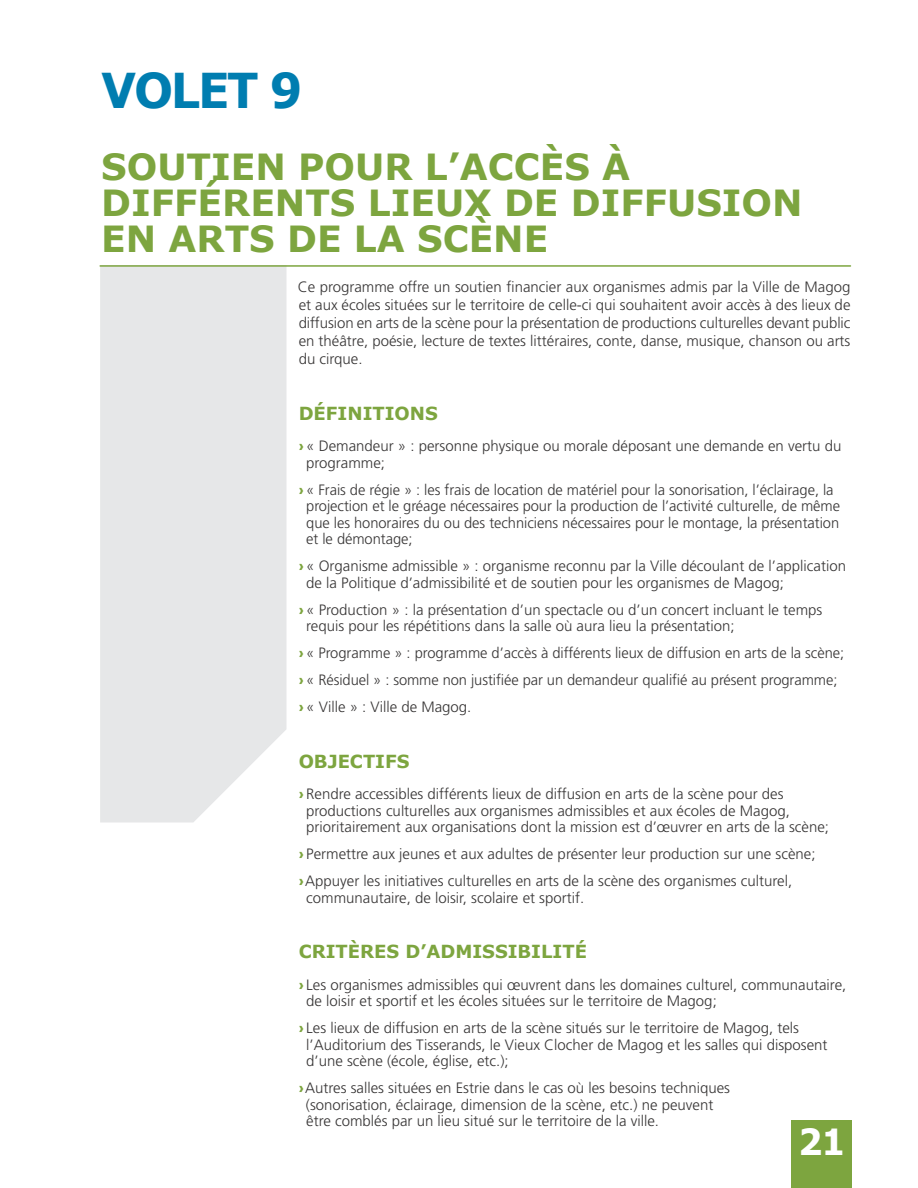
<style>
.page{position:relative;width:918px;height:1188px;background:#fff}
.page>*{position:absolute;margin:0;border:0;box-sizing:border-box;transform-origin:0 0}
.t1{font:700 48px "Verdana";letter-spacing:-.05em;color:#007db0;scale:.96 1}
.t2{font:700 36px "Verdana";color:#7da53f}
.t3{font:700 36px "Verdana";color:#fff;scale:.96 1}
.t4{font:700 18px "Verdana";color:#7da53f}
.t5{font:300 15px "Frutiger LT Std";color:#373535}
.s1{font-weight:900;color:#7da53f}
</style>
<div class="page">
<div style="left:100px;top:267px;width:187px;height:556px;background:#e6e7e8"></div>
<div style="left:792px;top:1121px;width:60px;height:67px;background:#7da53f"></div>
<hr style="left:100px;top:265px;width:750px;height:2px;background:#7da53f">
<p class="t1" style="left:101px;top:71px;width:211px">VOLET 9</p>
<p class="t2" style="left:101px;top:152px;width:531px">SOUTIEN POUR L’ACCÈS À</p>
<p class="t2" style="left:101px;top:188px;width:703px">DIFFÉRENTS LIEUX DE DIFFUSION</p>
<p class="t2" style="left:101px;top:224px;width:449px">EN ARTS DE LA SCÈNE</p>
<p class="t5" style="left:298px;top:281px;width:554px">Ce programme offre un soutien financier aux organismes admis par la Ville de Magog</p>
<p class="t5" style="left:299px;top:299px;width:553px">et aux écoles situées sur le territoire de celle-ci qui souhaitent avoir accès à des lieux de</p>
<p class="t5" style="left:299px;top:317px;width:553px">diffusion en arts de la scène pour la présentation de productions culturelles devant public</p>
<p class="t5" style="left:299px;top:335px;width:553px">en théâtre, poésie, lecture de textes littéraires, conte, danse, musique, chanson ou arts</p>
<p class="t5" style="left:299px;top:353px;width:65px">du cirque.</p>
<p class="t4" style="left:299px;top:406px;width:141px">DÉFINITIONS</p>
<p class="t5" style="left:299px;top:440px;width:544px"><span class="s1">›</span> « Demandeur » : personne physique ou morale déposant une demande en vertu du</p>
<p class="t5" style="left:306px;top:456px;width:80px">programme;</p>
<p class="t5" style="left:299px;top:483px;width:536px"><span class="s1">›</span> « Frais de régie » : les frais de location de matériel pour la sonorisation, l’éclairage, la</p>
<p class="t5" style="left:306px;top:500px;width:535px">projection et le gréage nécessaires pour la production de l’activité culturelle, de même</p>
<p class="t5" style="left:306px;top:516px;width:534px">que les honoraires du ou des techniciens nécessaires pour le montage, la présentation</p>
<p class="t5" style="left:306px;top:533px;width:108px">et le démontage;</p>
<p class="t5" style="left:299px;top:560px;width:549px"><span class="s1">›</span> « Organisme admissible » : organisme reconnu par la Ville découlant de l’application</p>
<p class="t5" style="left:306px;top:576px;width:479px">de la Politique d’admissibilité et de soutien pour les organismes de Magog;</p>
<p class="t5" style="left:299px;top:603px;width:525px"><span class="s1">›</span> « Production » : la présentation d’un spectacle ou d’un concert incluant le temps</p>
<p class="t5" style="left:306px;top:620px;width:430px">requis pour les répétitions dans la salle où aura lieu la présentation;</p>
<p class="t5" style="left:299px;top:647px;width:547px"><span class="s1">›</span> « Programme » : programme d’accès à différents lieux de diffusion en arts de la scène;</p>
<p class="t5" style="left:299px;top:674px;width:540px"><span class="s1">›</span> « Résiduel » : somme non justifiée par un demandeur qualifié au présent programme;</p>
<p class="t5" style="left:299px;top:701px;width:174px"><span class="s1">›</span> « Ville » : Ville de Magog.</p>
<p class="t4" style="left:299px;top:754px;width:112px">OBJECTIFS</p>
<p class="t5" style="left:299px;top:788px;width:486px"><span class="s1">›</span> Rendre accessibles différents lieux de diffusion en arts de la scène pour des</p>
<p class="t5" style="left:306px;top:804px;width:485px">productions culturelles aux organismes admissibles et aux écoles de Magog,</p>
<p class="t5" style="left:306px;top:821px;width:524px">prioritairement aux organisations dont la mission est d’œuvrer en arts de la scène;</p>
<p class="t5" style="left:299px;top:848px;width:518px"><span class="s1">›</span> Permettre aux jeunes et aux adultes de présenter leur production sur une scène;</p>
<p class="t5" style="left:299px;top:875px;width:495px"><span class="s1">›</span>Appuyer les initiatives culturelles en arts de la scène des organismes culturel,</p>
<p class="t5" style="left:306px;top:891px;width:280px">communautaire, de loisir, scolaire et sportif.</p>
<p class="t4" style="left:299px;top:944px;width:290px">CRITÈRES D’ADMISSIBILITÉ</p>
<p class="t5" style="left:299px;top:978px;width:549px"><span class="s1">›</span> Les organismes admissibles qui œuvrent dans les domaines culturel, communautaire,</p>
<p class="t5" style="left:306px;top:995px;width:412px">de loisir et sportif et les écoles situées sur le territoire de Magog;</p>
<p class="t5" style="left:299px;top:1022px;width:502px"><span class="s1">›</span> Les lieux de diffusion en arts de la scène situés sur le territoire de Magog, tels</p>
<p class="t5" style="left:306px;top:1038px;width:523px">l’Auditorium des Tisserands, le Vieux Clocher de Magog et les salles qui disposent</p>
<p class="t5" style="left:306px;top:1055px;width:204px">d’une scène (école, église, etc.);</p>
<p class="t5" style="left:299px;top:1082px;width:433px"><span class="s1">›</span>Autres salles situées en Estrie dans le cas où les besoins techniques</p>
<p class="t5" style="left:306px;top:1098px;width:409px">(sonorisation, éclairage, dimension de la scène, etc.) ne peuvent</p>
<p class="t5" style="left:306px;top:1115px;width:354px">être comblés par un lieu situé sur le territoire de la ville.</p>
<p class="t3" style="left:798px;top:1127px;width:51px">21</p>
</div>
